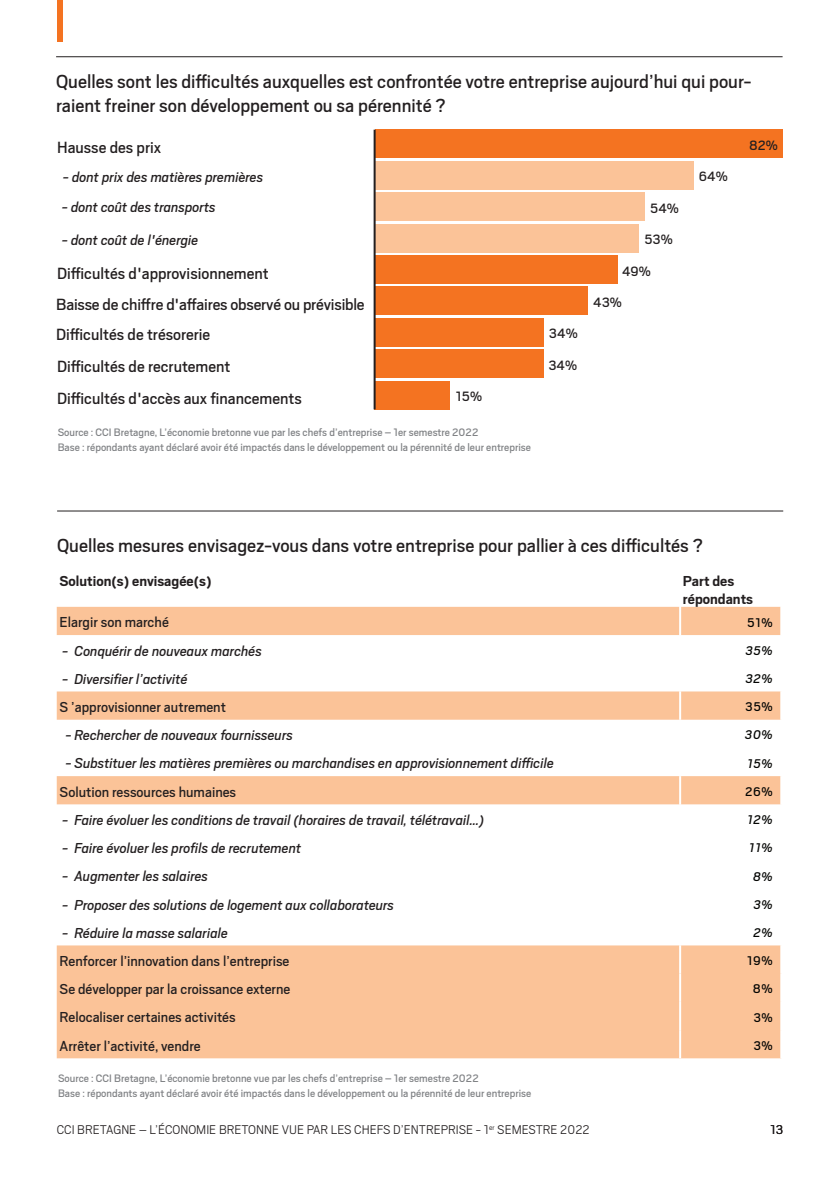
<style>
.page{position:relative;width:840px;height:1191px;background:#fff}
.page>*{position:absolute;margin:0;border:0;box-sizing:border-box;transform-origin:0 0}
.titre_graphique{font:21px/24px "Scout";color:#231f20}
.Texte_courant{font:18px "Scout";color:#231f20}
.Texte_courant-2{font:italic 16px "Scout";color:#231f20}
.t1{font:16px "Scout";color:#231f20}
.t2{font:700 16px "Scout";color:#231f20}
.t3{font:15px "Scout";color:#231f20}
.t4{font:300 14px "Scout";color:#231f20}
.t5{font:italic 14px "Scout";letter-spacing:.04em;color:#040503}
.t6{font:14px "Scout";letter-spacing:.04em;color:#040503}
.t7{font:12px "Scout";color:#808285}
</style>
<div class="page">
<div style="left:375px;top:287px;width:212px;height:28px;background:#f47321"></div>
<div style="left:374px;top:381px;width:75px;height:28px;background:#f47321"></div>
<div style="left:374px;top:349px;width:169px;height:29px;background:#f47321"></div>
<div style="left:375px;top:130px;width:407px;height:28px;background:#f47321"></div>
<div style="left:375px;top:255px;width:242px;height:29px;background:#f47321"></div>
<div style="left:375px;top:318px;width:168px;height:28px;background:#f47321"></div>
<div style="left:375px;top:161px;width:318px;height:29px;background:#fbc398"></div>
<div style="left:375px;top:192px;width:269px;height:29px;background:#fbc398"></div>
<div style="left:375px;top:224px;width:263px;height:28px;background:#fbc398"></div>
<div style="left:57px;top:0;width:5px;height:41px;background:#f47321"></div>
<hr style="left:373px;top:130px;width:2px;height:279px;background:#231f20">
<svg style="left:57px;top:607px;width:722px;height:112px"></svg>
<svg style="left:57px;top:776px;width:722px;height:282px"></svg>
<hr style="left:678px;top:607px;width:2px;height:28px;background:#fff">
<hr style="left:678px;top:691px;width:2px;height:28px;background:#fff">
<hr style="left:678px;top:635px;width:2px;height:28px;background:#fff">
<hr style="left:678px;top:663px;width:2px;height:28px;background:#fff">
<hr style="left:678px;top:776px;width:2px;height:28px;background:#fff">
<hr style="left:678px;top:804px;width:2px;height:28px;background:#fff">
<hr style="left:678px;top:832px;width:2px;height:28px;background:#fff">
<hr style="left:678px;top:860px;width:2px;height:29px;background:#fff">
<hr style="left:678px;top:889px;width:2px;height:28px;background:#fff">
<hr style="left:678px;top:917px;width:2px;height:28px;background:#fff">
<hr style="left:678px;top:945px;width:2px;height:28px;background:#fff">
<hr style="left:678px;top:973px;width:2px;height:29px;background:#fff">
<hr style="left:678px;top:1002px;width:2px;height:28px;background:#fff">
<hr style="left:678px;top:1030px;width:2px;height:28px;background:#fff">
<hr style="left:57px;top:510px;width:725px;height:1px;background:#231f20">
<hr style="left:56px;top:56px;width:726px;height:1px;background:#231f20">
<p class="titre_graphique" style="left:56px;top:69px;width:696px">Quelles sont les difficultés auxquelles est confrontée votre entreprise aujourd’hui qui pour&shy;raient freiner son développement ou sa pérennité ?</p>
<p class="t3" style="left:748px;top:136px;width:30px">82%</p>
<p class="t3" style="left:698px;top:167px;width:30px">64%</p>
<p class="t3" style="left:649px;top:198px;width:30px">54%</p>
<p class="t3" style="left:644px;top:230px;width:30px">53%</p>
<p class="t3" style="left:621px;top:261px;width:30px">49%</p>
<p class="t3" style="left:593px;top:292px;width:30px">43%</p>
<p class="t3" style="left:548px;top:324px;width:30px">34%</p>
<p class="Texte_courant" style="left:57px;top:135px;width:105px">Hausse des prix</p>
<p class="Texte_courant-2" style="left:63px;top:166px;width:201px">- dont prix des matières premières</p>
<p class="Texte_courant-2" style="left:62px;top:197px;width:155px">- dont coût des transports</p>
<p class="Texte_courant-2" style="left:62px;top:229px;width:138px">- dont coût de l'énergie</p>
<p class="Texte_courant" style="left:57px;top:261px;width:213px">Difficultés d'approvisionnement</p>
<p class="Texte_courant" style="left:56px;top:293px;width:310px">Baisse de chiffre d'affaires observé ou prévisible</p>
<p class="Texte_courant" style="left:56px;top:322px;width:156px">Difficultés de trésorerie</p>
<p class="Texte_courant" style="left:57px;top:355px;width:175px">Difficultés de recrutement</p>
<p class="Texte_courant" style="left:57px;top:386px;width:246px">Difficultés d'accès aux financements</p>
<p class="t3" style="left:548px;top:355px;width:30px">34%</p>
<p class="t3" style="left:455px;top:387px;width:28px">15%</p>
<p class="t7" style="left:58px;top:424px;width:422px">Source : CCI Bretagne, L’économie bretonne vue par les chefs d’entreprise – 1er semestre 2022</p>
<p class="t7" style="left:58px;top:439px;width:474px">Base : répondants ayant déclaré avoir été impactés dans le développement ou la pérennité de leur entreprise</p>
<p class="titre_graphique" style="left:57px;top:532px;width:647px">Quelles mesures envisagez-vous dans votre entreprise pour pallier à ces difficultés ?</p>
<p class="t2" style="left:60px;top:570px;width:153px">Solution(s) envisagée(s)</p>
<p class="t2" style="left:682px;top:570px;width:53px">Part des</p>
<p class="t2" style="left:682px;top:588px;width:72px">répondants</p>
<p class="t1" style="left:60px;top:612px;width:111px">Elargir son marché</p>
<p class="t6" style="left:746px;top:613px;width:27px">51%</p>
<p class="Texte_courant-2" style="left:63px;top:640px;width:201px">- Conquérir de nouveaux marchés</p>
<p class="t5" style="left:745px;top:641px;width:29px">35%</p>
<p class="Texte_courant-2" style="left:63px;top:668px;width:126px">- Diversifier l’activité</p>
<p class="t5" style="left:745px;top:669px;width:29px">32%</p>
<p class="t1" style="left:60px;top:696px;width:168px">S ’approvisionner autrement</p>
<p class="t6" style="left:744px;top:698px;width:29px">35%</p>
<p class="Texte_courant-2" style="left:66px;top:725px;width:228px">- Rechercher de nouveaux fournisseurs</p>
<p class="t5" style="left:744px;top:726px;width:29px">30%</p>
<p class="Texte_courant-2" style="left:66px;top:753px;width:489px">- Substituer les matières premières ou marchandises en approvisionnement difficile</p>
<p class="t5" style="left:746px;top:754px;width:27px">15%</p>
<p class="t1" style="left:60px;top:781px;width:178px">Solution ressources humaines</p>
<p class="t6" style="left:744px;top:782px;width:29px">26%</p>
<p class="Texte_courant-2" style="left:63px;top:809px;width:423px">- Faire évoluer les conditions de travail (horaires de travail, télétravail…)</p>
<p class="t5" style="left:747px;top:810px;width:27px">12%</p>
<p class="Texte_courant-2" style="left:63px;top:837px;width:240px">- Faire évoluer les profils de recrutement</p>
<p class="t5" style="left:748px;top:839px;width:25px">11%</p>
<p class="Texte_courant-2" style="left:63px;top:866px;width:147px">- Augmenter les salaires</p>
<p class="t5" style="left:752px;top:867px;width:21px">8%</p>
<p class="Texte_courant-2" style="left:63px;top:894px;width:333px">- Proposer des solutions de logement aux collaborateurs</p>
<p class="t5" style="left:753px;top:895px;width:21px">3%</p>
<p class="Texte_courant-2" style="left:63px;top:922px;width:167px">- Réduire la masse salariale</p>
<p class="t5" style="left:753px;top:923px;width:21px">2%</p>
<p class="t1" style="left:60px;top:950px;width:231px">Renforcer l’innovation dans l’entreprise</p>
<p class="t6" style="left:746px;top:951px;width:27px">19%</p>
<p class="t1" style="left:60px;top:978px;width:232px">Se développer par la croissance externe</p>
<p class="t6" style="left:752px;top:980px;width:21px">8%</p>
<p class="t1" style="left:60px;top:1007px;width:177px">Relocaliser certaines activités</p>
<p class="t6" style="left:753px;top:1008px;width:21px">3%</p>
<p class="t1" style="left:60px;top:1035px;width:142px">Arrêter l’activité, vendre</p>
<p class="t6" style="left:753px;top:1036px;width:21px">3%</p>
<p class="t7" style="left:58px;top:1070px;width:422px">Source : CCI Bretagne, L’économie bretonne vue par les chefs d’entreprise – 1er semestre 2022</p>
<p class="t7" style="left:58px;top:1085px;width:474px">Base : répondants ayant déclaré avoir été impactés dans le développement ou la pérennité de leur entreprise</p>
<p class="t4" style="left:57px;top:1120px;width:534px">CCI BRETAGNE – L’ÉCONOMIE BRETONNE VUE PAR LES CHEFS D’ENTREPRISE - 1<sup>er</sup> SEMESTRE 2022</p>
<p class="t4" style="left:770px;top:1120px;width:14px">13</p>
</div>
